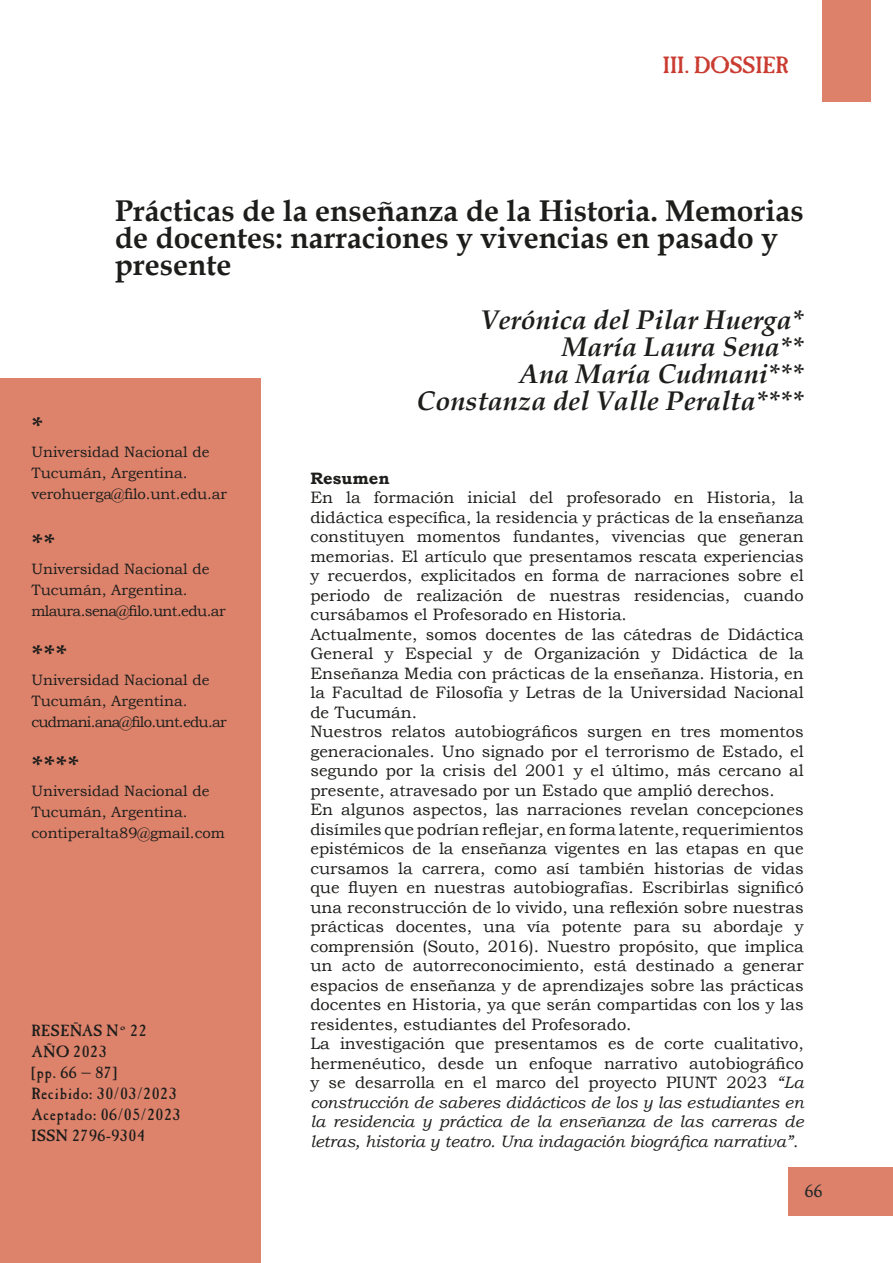
<style>
.page{position:relative;width:893px;height:1263px;background:#fff}
.page>*{position:absolute;margin:0;border:0;box-sizing:border-box;transform-origin:0 0}
.t1{font:700 30px/27px "Book Antiqua";color:#1d1d1b}
.t2{font:italic 700 27px/27px "Book Antiqua";color:#1d1d1b;text-align:right}
.t3{font:700 27px "Book Antiqua";color:#1d1d1b}
.t4{font:24px "OPTI Caslon Antique";color:#ca3c31}
.t5{font:18px "OPTI Caslon Antique";color:#2c2c2c}
.t6{font:16.5px/19.5px "Bookman Old Style";color:#1d1d1b}
.t7{font:16.5px/21px "OPTI Caslon Antique";letter-spacing:.04em;color:#1d1d1b}
.t8{font:700 16.5px "Bookman Old Style";color:#1d1d1b}
.t9{font:15px/21px "Bookman Old Style";color:#1d1d1b}
.s1{font-family:"Papyrus"}
.s2{font-style:italic}
</style>
<div class="page">
<div style="left:789px;top:1167px;width:104px;height:49px;background:#dd816b"></div>
<div style="left:0;top:379px;width:260px;height:884px;background:#dd836c"></div>
<div style="left:822px;top:0;width:49px;height:102px;background:#dd816b"></div>
<h3 class="t4" style="left:663px;top:51px;width:127px">III. DOSSIER</h3>
<h1 class="t1" style="left:115px;top:197px;width:690px">Prácticas de la enseñanza de la Historia. Memorias de docentes: narraciones y vivencias en pasado y presente</h1>
<h2 class="t2" style="left:417px;top:306px;width:388px">Verónica del Pilar Huerga*<br>María Laura Sena**<br>Ana María Cudmani***<br>Constanza del Valle Peralta****</h2>
<h2 class="t3" style="left:31px;top:409px;width:13px">*</h2>
<p class="t9" style="left:31px;top:442px;width:197px">Universidad Nacional de<br>Tucumán, Argentina. verohuerga@filo.unt.edu.ar</p>
<h2 class="t3" style="left:31px;top:526px;width:25px">**</h2>
<p class="t9" style="left:31px;top:559px;width:196px">Universidad Nacional de<br>Tucumán, Argentina. mlaura.sena@filo.unt.edu.ar</p>
<h2 class="t3" style="left:31px;top:637px;width:37px">***</h2>
<p class="t9" style="left:31px;top:670px;width:197px">Universidad Nacional de<br>Tucumán, Argentina. cudmani.ana@filo.unt.edu.ar</p>
<h2 class="t3" style="left:31px;top:748px;width:49px">****</h2>
<p class="t9" style="left:31px;top:781px;width:195px">Universidad Nacional de<br>Tucumán, Argentina. contiperalta89@gmail.com</p>
<p class="t7" style="left:31px;top:1020px;width:150px">RESEÑAS N<span class="s1">°</span> 22<br>AÑO 2023<br>[pp. 66 – 87]<br>Recibido: 30/03/2023<br>Aceptado: 06/05/2023<br>ISSN 2796-9304</p>
<p class="t8" style="left:310px;top:466px;width:81px">Resumen</p>
<p class="t6" style="left:310px;top:488px;width:495px">En la formación inicial del profesorado en Historia, la didáctica específica, la residencia y prácticas de la enseñanza constituyen momentos fundantes, vivencias que generan memorias. El artículo que presentamos rescata experiencias y recuerdos, explicitados en forma de narraciones sobre el periodo de realización de nuestras residencias, cuando cursábamos el Profesorado en Historia.<br>Actualmente, somos docentes de las cátedras de Didáctica General y Especial y de Organización y Didáctica de la Enseñanza Media con prácticas de la enseñanza. Historia, en la Facultad de Filosofía y Letras de la Universidad Nacional de Tucumán.<br>Nuestros relatos autobiográficos surgen en tres momentos generacionales. Uno signado por el terrorismo de Estado, el segundo por la crisis del 2001 y el último, más cercano al presente, atravesado por un Estado que amplió derechos.<br>En algunos aspectos, las narraciones revelan concepciones disímiles que podrían reflejar, en forma latente, requerimientos epistémicos de la enseñanza vigentes en las etapas en que cursamos la carrera, como así también historias de vidas que fluyen en nuestras autobiografías. Escribirlas significó una reconstrucción de lo vivido, una reflexión sobre nuestras prácticas docentes, una vía potente para su abordaje y comprensión (Souto, 2016). Nuestro propósito, que implica un acto de autorreconocimiento, está destinado a generar espacios de enseñanza y de aprendizajes sobre las prácticas docentes en Historia, ya que serán compartidas con los y las residentes, estudiantes del Profesorado.<br>La investigación que presentamos es de corte cualitativo, hermenéutico, desde un enfoque narrativo autobiográfico y se desarrolla en el marco del proyecto PIUNT 2023 <span class="s2">“La construcción de saberes didácticos de los y las estudiantes en la residencia y práctica de la enseñanza de las carreras de letras, historia y teatro. Una indagación biográfica narrativa”</span>.</p>
<p class="t5" style="left:805px;top:1180px;width:19px">66</p>
</div>
